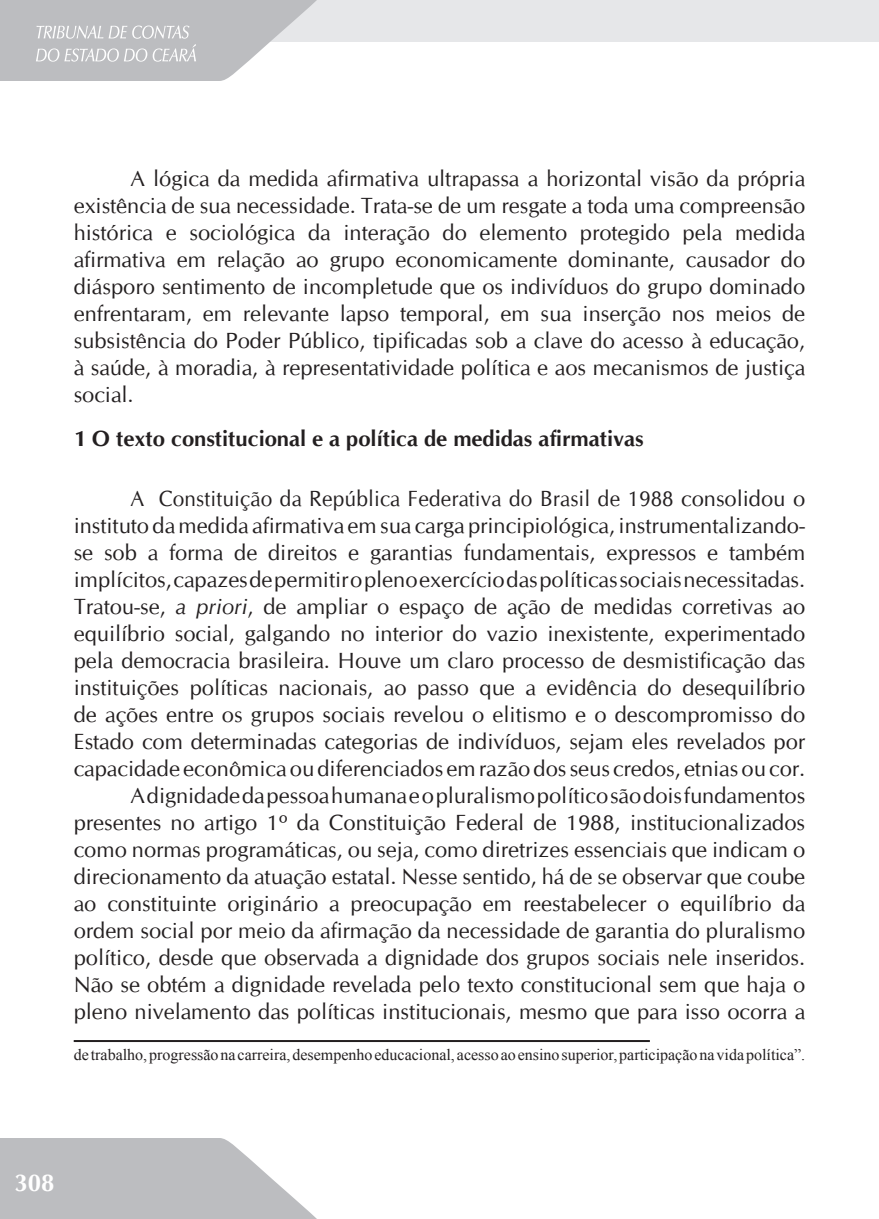
<style>
.page{position:relative;width:879px;height:1219px;background:#fff}
.page>*{position:absolute;margin:0;border:0;box-sizing:border-box;transform-origin:0 0}
.t1{font:700 24px "CG Omega";color:#fff}
.t2{font:22px/27px "CG Omega";color:#231f20;text-align:right;scale:.95 1}
.t3{font:22px/27px "CG Omega";color:#231f20;text-align:justify}
.t4{font:700 22px "CG Omega";color:#231f20}
.t5{font:16px "Times New Roman";color:#231f20}
.s1{font-style:italic}
</style>
<div class="page">
<div style="left:0;top:0;width:876px;height:41px;background:#e6e7e9"></div>
<hr style="left:876px;top:0;width:3px;height:41px;background:#e6e7e9">
<svg style="left:0;top:1138px;width:317px;height:81px;background:#c5c6c9"></svg>
<svg style="left:0;top:0;width:338px;height:81px"></svg>
<hr style="left:74px;top:1040px;width:576px;height:2px;background:#231f20">
<p class="t3" style="left:74px;top:166px;width:733px;text-indent:57px">A lógica da medida afirmativa ultrapassa a horizontal visão da própria existência de sua necessidade. Trata-se de um resgate a toda uma compreensão histórica e sociológica da interação do elemento protegido pela medida afirmativa em relação ao grupo economicamente dominante, causador do diásporo sentimento de incompletude que os indivíduos do grupo dominado enfrentaram, em relevante lapso temporal, em sua inserção nos meios de subsistência do Poder Público, tipificadas sob a clave do acesso à educação, à saúde, à moradia, à representatividade política e aos mecanismos de justiça social.</p>
<p class="t4" style="left:74px;top:425px;width:571px">1 O texto constitucional e a política de medidas afirmativas</p>
<p class="t2" style="left:74px;top:485px;width:771px">A Constituição da República Federativa do Brasil de 1988 consolidou o instituto da medida afirmativa em sua carga principiológica, instrumentalizando&shy;se sob a forma de direitos e garantias fundamentais, expressos e também implícitos, capazes de permitir o pleno exercício das políticas sociais necessitadas.<br>Tratou-se, <span class="s1">a priori</span>, de ampliar o espaço de ação de medidas corretivas ao equilíbrio social, galgando no interior do vazio inexistente, experimentado pela democracia brasileira. Houve um claro processo de desmistificação das instituições políticas nacionais, ao passo que a evidência do desequilíbrio de ações entre os grupos sociais revelou o elitismo e o descompromisso do Estado com determinadas categorias de indivíduos, sejam eles revelados por capacidade econômica ou diferenciados em razão dos seus credos, etnias ou cor.<br>A dignidade da pessoa humana e o pluralismo político são dois fundamentos presentes no artigo 1º da Constituição Federal de 1988, institucionalizados como normas programáticas, ou seja, como diretrizes essenciais que indicam o direcionamento da atuação estatal. Nesse sentido, há de se observar que coube ao constituinte originário a preocupação em reestabelecer o equilíbrio da ordem social por meio da afirmação da necessidade de garantia do pluralismo político, desde que observada a dignidade dos grupos sociais nele inseridos.<br>Não se obtém a dignidade revelada pelo texto constitucional sem que haja o pleno nivelamento das políticas institucionais, mesmo que para isso ocorra a</p>
<p class="t5" style="left:74px;top:1044px;width:733px">de trabalho, progressão na carreira, desempenho educacional, acesso ao ensino superior, participação na vida política”.</p>
<p class="t1" style="left:14px;top:1168px;width:41px">308</p>
</div>
